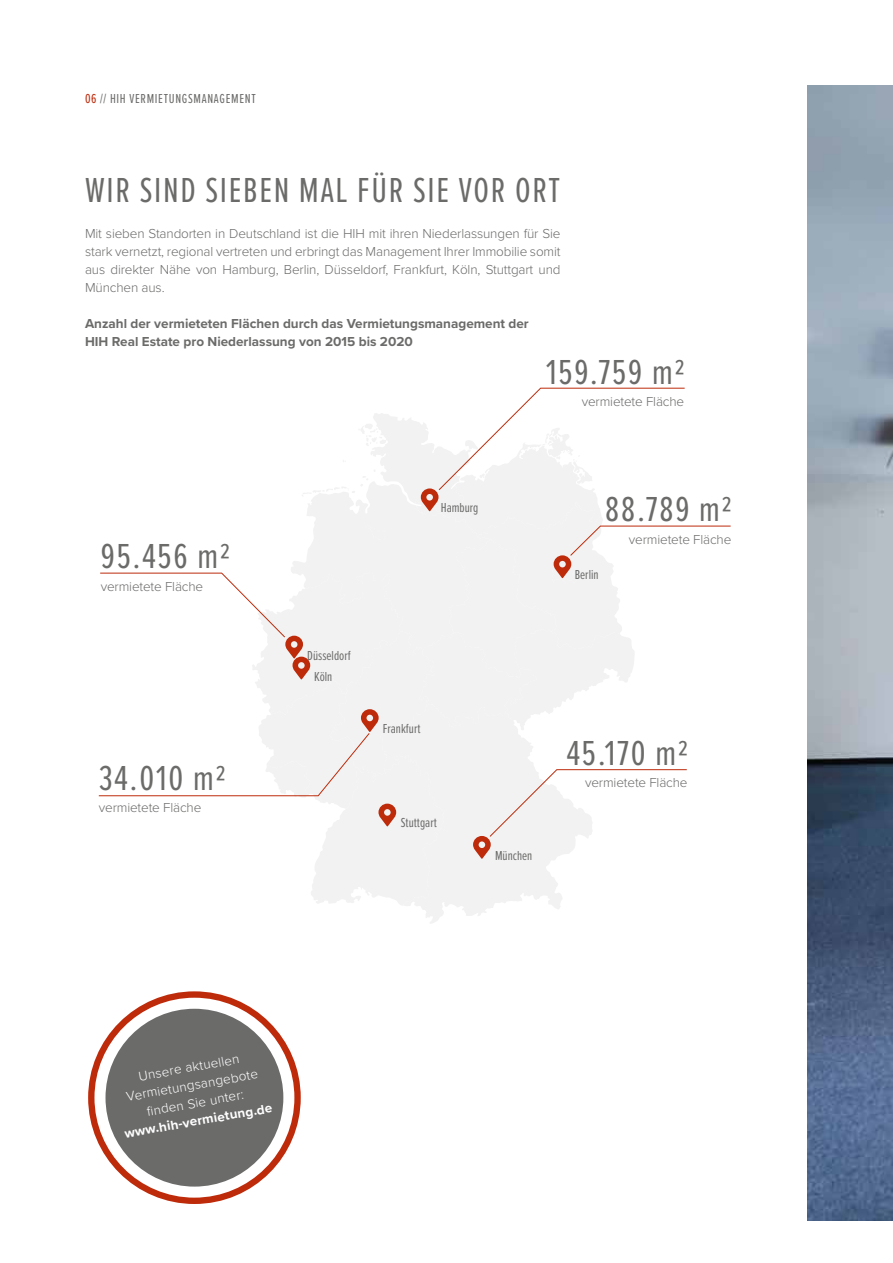
<style>
.page{position:relative;width:893px;height:1263px;background:#fff}
.page>*{position:absolute;margin:0;border:0;box-sizing:border-box;transform-origin:0 0}
.t1{font:36px "Proxima Nova Ex Cn";letter-spacing:.05em;color:#6b6b6a}
.t2{font:300 13.5px/18px "Proxima Nova";letter-spacing:-.01em;color:#6b6b6a;text-align:justify}
.t3{font:700 13.5px/18px "Proxima Nova";color:#6b6b6a}
.t4{font:13.5px/21px "Proxima Nova Ex Cn";color:#6b6b6a}
.t5{font:300 13.5px/18px "Proxima Nova";color:#fff;text-align:center}
.t6{font:13.5px "Proxima Nova Ex Cn";letter-spacing:.05em;color:#6b6b6a}
.t7{font:700 13.5px "Proxima Nova";color:#fff}
.s1{color:#bd2b0b}
</style>
<div class="page">
<img style="left:808px;top:85px;width:85px;height:1135px">
<svg style="left:421px;top:906px;width:139px;height:17px"></svg>
<svg style="left:98px;top:387px;width:633px;height:519px"></svg>
<div style="left:106px;top:1009px;width:177px;height:177px;background:#6b6b6a;border-radius:50%"></div>
<div style="left:88px;top:991px;width:213px;height:213px;border:6px solid #bd2b0b;border-radius:50%"></div>
<p class="t6" style="left:85px;top:89px;width:172px"><span class="s1">06</span> // HIH VERMIETUNGSMANAGEMENT</p>
<h1 class="t1" style="left:85px;top:164px;width:477px">WIR SIND SIEBEN MAL FÜR SIE VOR ORT</h1>
<p class="t2" style="left:85px;top:224px;width:477px">Mit sieben Standorten in Deutschland ist die HIH mit ihren Niederlassungen für Sie stark vernetzt, regional vertreten und erbringt das Management Ihrer Immobilie somit aus direkter Nähe von Hamburg, Berlin, Düsseldorf, Frankfurt, Köln, Stuttgart und München aus.</p>
<p class="t3" style="left:85px;top:314px;width:445px">Anzahl der vermieteten Flächen durch das Vermietungsmanagement der<br>HIH Real Estate pro Niederlassung von 2015 bis 2020</p>
<h1 class="t1" style="left:101px;top:530px;width:130px">95.456 m2</h1>
<p class="t2" style="left:101px;top:576px;width:104px">vermietete Fläche</p>
<h1 class="t1" style="left:99px;top:751px;width:128px">34.010 m2</h1>
<p class="t2" style="left:99px;top:797px;width:104px">vermietete Fläche</p>
<h1 class="t1" style="left:546px;top:345px;width:139px">159.759 m2</h1>
<p class="t2" style="left:582px;top:391px;width:104px">vermietete Fläche</p>
<p class="t4" style="left:441px;top:497px;width:39px">Hamburg</p>
<p class="t4" style="left:314px;top:644px;width:38px;text-indent:-7px">Düsseldorf<br>Köln</p>
<p class="t4" style="left:383px;top:717px;width:39px">Frankfurt</p>
<p class="t4" style="left:401px;top:812px;width:37px">Stuttgart</p>
<p class="t4" style="left:495px;top:844px;width:39px">München</p>
<h1 class="t1" style="left:605px;top:483px;width:128px">88.789 m2</h1>
<p class="t2" style="left:629px;top:529px;width:104px">vermietete Fläche</p>
<p class="t4" style="left:575px;top:564px;width:25px">Berlin</p>
<h1 class="t1" style="left:567px;top:727px;width:122px">45.170 m2</h1>
<p class="t2" style="left:585px;top:773px;width:104px">vermietete Fläche</p>
<p class="t5" style="left:122px;top:1069px;width:135px;rotate:-10deg">Unsere aktuellen<br>Vermietungsangebote fi nden Sie unter:</p>
<p class="t7" style="left:123px;top:1123px;width:151px;rotate:-10deg">www.hih-vermietung.de</p>
</div>
